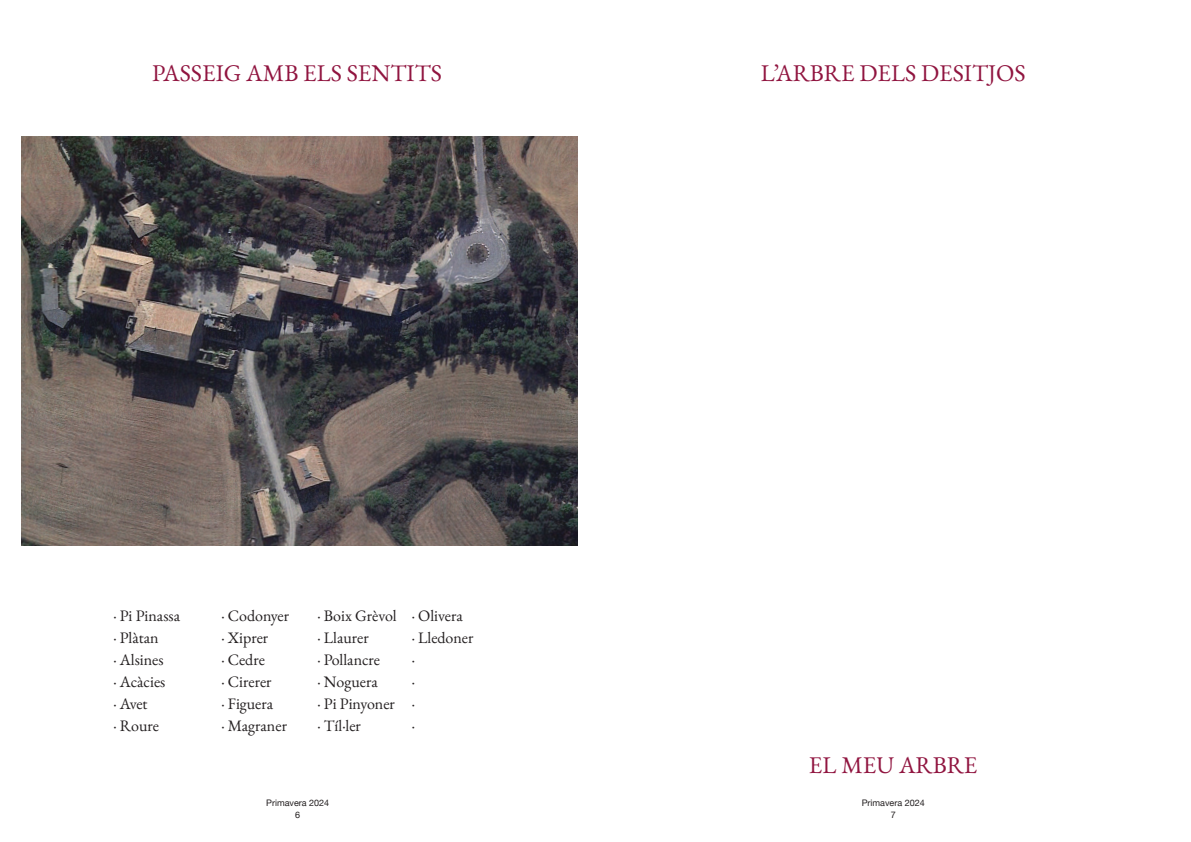
<style>
.page{position:relative;width:1191px;height:842px;background:#fff}
.page>*{position:absolute;margin:0;border:0;box-sizing:border-box;transform-origin:0 0}
.t1{font:24px "EB Garamond";color:#90143f}
.t2{font:16px "EB Garamond";color:#231f20}
.t3{font:9px/12px "Helvetica Neue";color:#231f20;text-align:center}
</style>
<div class="page">
<img style="left:21px;top:136px;width:556px;height:409px">
<p class="t1" style="left:152px;top:57px;width:291px">PASSEIG AMB ELS SENTITS</p>
<p class="t1" style="left:760px;top:57px;width:266px">L’ARBRE DELS DESITJOS</p>
<p class="t2" style="left:113px;top:605px;width:68px">· Pi Pinassa</p>
<p class="t2" style="left:113px;top:627px;width:47px">· Plàtan</p>
<p class="t2" style="left:113px;top:649px;width:52px">· Alsines</p>
<p class="t2" style="left:113px;top:671px;width:53px">· Acàcies</p>
<p class="t2" style="left:113px;top:693px;width:36px">· Avet</p>
<p class="t2" style="left:113px;top:715px;width:47px">· Roure</p>
<p class="t2" style="left:221px;top:605px;width:69px">· Codonyer</p>
<p class="t2" style="left:221px;top:627px;width:48px">· Xiprer</p>
<p class="t2" style="left:221px;top:649px;width:45px">· Cedre</p>
<p class="t2" style="left:221px;top:671px;width:52px">· Cirerer</p>
<p class="t2" style="left:221px;top:693px;width:53px">· Figuera</p>
<p class="t2" style="left:221px;top:715px;width:67px">· Magraner</p>
<p class="t2" style="left:317px;top:605px;width:81px">· Boix Grèvol</p>
<p class="t2" style="left:317px;top:627px;width:53px">· Llaurer</p>
<p class="t2" style="left:317px;top:649px;width:64px">· Pollancre</p>
<p class="t2" style="left:317px;top:671px;width:62px">· Noguera</p>
<p class="t2" style="left:317px;top:693px;width:79px">· Pi Pinyoner</p>
<p class="t2" style="left:317px;top:715px;width:45px">· Tíl·ler</p>
<p class="t2" style="left:412px;top:605px;width:52px">· Olivera</p>
<p class="t2" style="left:412px;top:627px;width:63px">· Lledoner</p>
<p class="t2" style="left:412px;top:649px;width:5px">·</p>
<p class="t2" style="left:412px;top:671px;width:5px">·</p>
<p class="t2" style="left:412px;top:693px;width:5px">·</p>
<p class="t2" style="left:412px;top:715px;width:5px">·</p>
<p class="t1" style="left:809px;top:749px;width:170px">EL MEU ARBRE</p>
<p class="t3" style="left:266px;top:797px;width:65px">Primavera 2024<br>6</p>
<p class="t3" style="left:861px;top:797px;width:65px">Primavera 2024<br>7</p>
</div>
